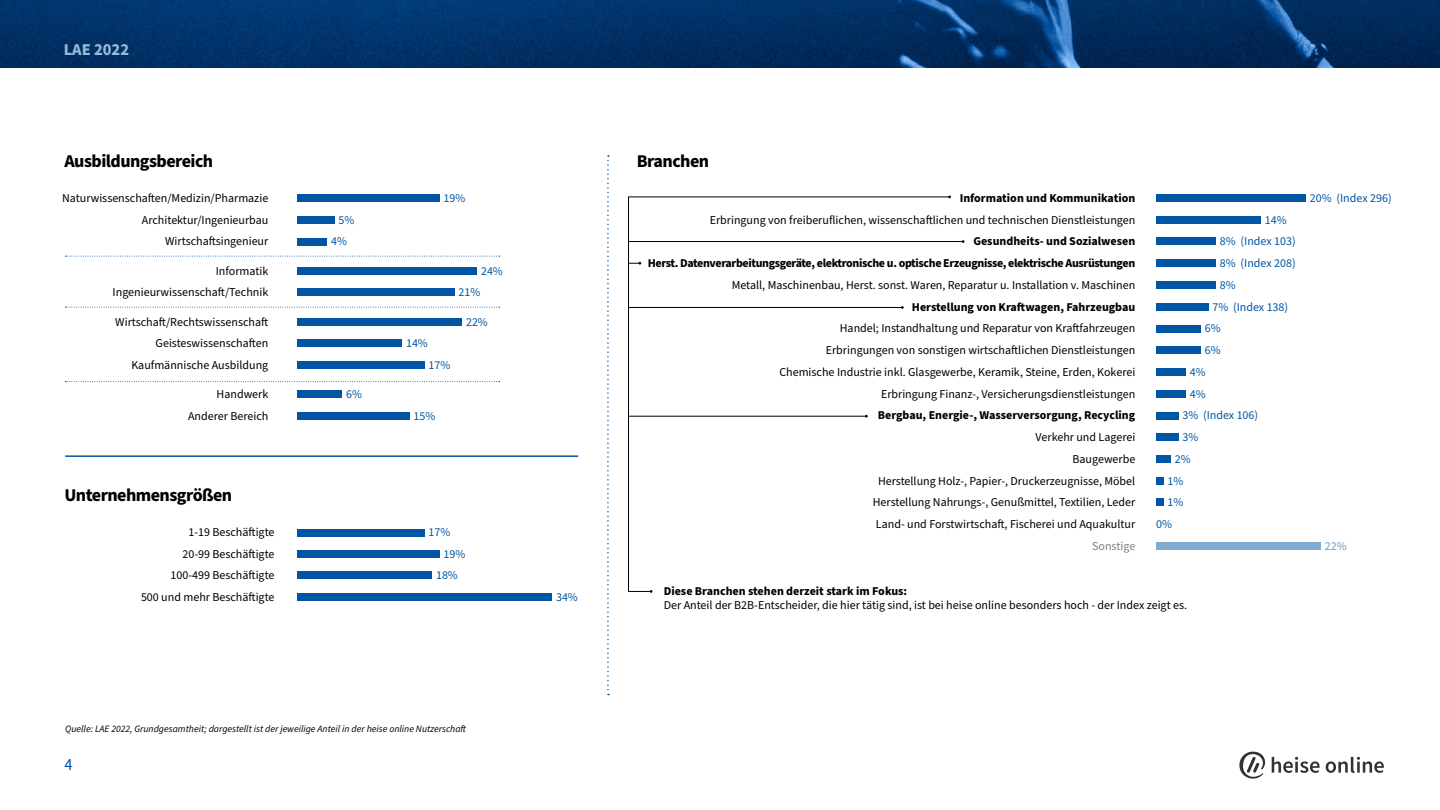
<style>
.page{position:relative;width:1440px;height:810px;background:#fff}
.page>*{position:absolute;margin:0;border:0;box-sizing:border-box;transform-origin:0 0}
.t1{font:700 18px "Source Sans Pro";letter-spacing:-.03em;color:#000}
.t2{font:700 16.5px "Source Sans Pro";color:#99bbdb}
.t3{font:16.5px "Source Sans Pro";color:#0056a4}
.t4{font:12px/21.8px "Source Sans Pro";color:#000;text-align:right}
.t5{font:700 12px "Source Sans Pro";letter-spacing:-.01em;color:#000}
.t6{font:12px/21.8px "Source Sans Pro";color:#0056a4}
.t7{font:700 12px/21.8px "Source Sans Pro";letter-spacing:-.03em;color:#000;text-align:right}
.t8{font:12px "Source Sans Pro";color:#808080}
.t9{font:12px "Source Sans Pro";color:#699bc9}
.t10{font:italic 9.75px "Source Sans Pro";color:#000}
</style>
<div class="page">
<svg style="left:1239px;top:752px;width:26px;height:27px"></svg>
<svg style="left:1272px;top:757px;width:48px;height:16px"></svg>
<svg style="left:1326px;top:757px;width:58px;height:16px"></svg>
<img style="left:0;top:0;width:1440px;height:68px">
<div style="left:297px;top:194px;width:143px;height:8px;background:#0056a4"></div>
<div style="left:1156px;top:412px;width:23px;height:7px;background:#0056a4"></div>
<div style="left:1156px;top:477px;width:8px;height:8px;background:#0056a4"></div>
<div style="left:1156px;top:499px;width:8px;height:7px;background:#0056a4"></div>
<div style="left:1156px;top:368px;width:30px;height:8px;background:#0056a4"></div>
<div style="left:1156px;top:238px;width:60px;height:7px;background:#0056a4"></div>
<div style="left:1156px;top:259px;width:60px;height:8px;background:#0056a4"></div>
<div style="left:1156px;top:303px;width:53px;height:7px;background:#0056a4"></div>
<div style="left:1156px;top:455px;width:15px;height:7px;background:#0056a4"></div>
<div style="left:1156px;top:325px;width:45px;height:7px;background:#0056a4"></div>
<div style="left:1156px;top:434px;width:23px;height:7px;background:#0056a4"></div>
<div style="left:1156px;top:194px;width:150px;height:8px;background:#0056a4"></div>
<div style="left:1156px;top:390px;width:30px;height:8px;background:#0056a4"></div>
<div style="left:1156px;top:216px;width:105px;height:8px;background:#0056a4"></div>
<div style="left:1156px;top:347px;width:45px;height:7px;background:#0056a4"></div>
<div style="left:1156px;top:281px;width:60px;height:8px;background:#0056a4"></div>
<div style="left:1156px;top:542px;width:165px;height:8px;background:#80abd2"></div>
<div style="left:297px;top:550px;width:143px;height:7px;background:#0056a4"></div>
<div style="left:297px;top:529px;width:128px;height:7px;background:#0056a4"></div>
<div style="left:297px;top:572px;width:135px;height:7px;background:#0056a4"></div>
<div style="left:297px;top:593px;width:255px;height:8px;background:#0056a4"></div>
<div style="left:297px;top:216px;width:38px;height:8px;background:#0056a4"></div>
<div style="left:297px;top:238px;width:30px;height:7px;background:#0056a4"></div>
<div style="left:297px;top:267px;width:180px;height:7px;background:#0056a4"></div>
<div style="left:297px;top:318px;width:165px;height:7px;background:#0056a4"></div>
<div style="left:297px;top:340px;width:105px;height:7px;background:#0056a4"></div>
<div style="left:297px;top:361px;width:128px;height:8px;background:#0056a4"></div>
<div style="left:297px;top:391px;width:45px;height:7px;background:#0056a4"></div>
<div style="left:297px;top:412px;width:113px;height:8px;background:#0056a4"></div>
<div style="left:297px;top:289px;width:158px;height:7px;background:#0056a4"></div>
<svg style="left:607px;top:155px;width:2px;height:540px"></svg>
<hr style="left:65px;top:455px;width:513px;height:2px;background:#0056a4">
<svg style="left:65px;top:256px;width:435px;height:1px"></svg>
<svg style="left:65px;top:381px;width:435px;height:1px"></svg>
<svg style="left:65px;top:307px;width:435px;height:1px"></svg>
<svg style="left:628px;top:197px;width:322px;height:395px"></svg>
<hr style="left:628px;top:241px;width:335px;height:1px;background:#000">
<hr style="left:628px;top:307px;width:274px;height:1px;background:#000">
<svg style="left:628px;top:262px;width:13px;height:3px"></svg>
<hr style="left:628px;top:416px;width:238px;height:1px;background:#000">
<h2 class="t2" style="left:64px;top:38px;width:67px">LAE 2022</h2>
<h1 class="t1" style="left:64px;top:149px;width:150px">Ausbildungsbereich</h1>
<p class="t4" style="left:62px;top:188px;width:208px">Naturwissenschaften/Medizin/Pharmazie<br>Architektur/Ingenieurbau<br>Wirtschaftsingenieur</p>
<p class="t4" style="left:113px;top:260px;width:157px">Informatik<br>Ingenieurwissenschaft/Technik</p>
<p class="t4" style="left:115px;top:311px;width:155px">Wirtschaft/Rechtswissenschaft<br>Geisteswissenschaften<br>Kaufmännische Ausbildung</p>
<p class="t4" style="left:188px;top:384px;width:82px">Handwerk<br>Anderer Bereich</p>
<h1 class="t1" style="left:64px;top:483px;width:169px">Unternehmensgrößen</h1>
<p class="t4" style="left:141px;top:521px;width:135px">1-19 Beschäftigte<br>20-99 Beschäftigte<br>100-499 Beschäftigte<br>500 und mehr Beschäftigte</p>
<p class="t6" style="left:331px;top:209px;width:25px;text-indent:8px">5%<br>4%</p>
<p class="t6" style="left:346px;top:384px;width:17px">6%</p>
<p class="t6" style="left:444px;top:188px;width:23px">19%</p>
<p class="t6" style="left:481px;top:260px;width:23px">24%</p>
<p class="t6" style="left:406px;top:333px;width:23px">14%</p>
<p class="t6" style="left:429px;top:355px;width:23px">17%</p>
<p class="t6" style="left:459px;top:282px;width:23px">21%</p>
<p class="t6" style="left:466px;top:311px;width:23px">22%</p>
<p class="t6" style="left:414px;top:406px;width:23px">15%</p>
<p class="t6" style="left:429px;top:521px;width:23px">17%</p>
<p class="t6" style="left:444px;top:543px;width:23px">19%</p>
<p class="t6" style="left:436px;top:565px;width:23px">18%</p>
<p class="t10" style="left:65px;top:723px;width:403px">Quelle: LAE 2022, Grundgesamtheit; dargestellt ist der jeweilige Anteil in der heise online Nutzerschaft</p>
<h2 class="t3" style="left:64px;top:754px;width:10px">4</h2>
<p class="t6" style="left:556px;top:587px;width:23px">34%</p>
<h1 class="t1" style="left:637px;top:149px;width:74px">Branchen</h1>
<p class="t5" style="left:960px;top:190px;width:177px">Information und Kommunikation</p>
<p class="t4" style="left:710px;top:209px;width:427px">Erbringung von freiberuflichen, wissenschaftlichen und technischen Dienstleistungen</p>
<p class="t7" style="left:648px;top:231px;width:489px">Gesundheits- und Sozialwesen<br>Herst. Datenverarbeitungsgeräte, elektronische u. optische Erzeugnisse, elektrische Ausrüstungen</p>
<p class="t4" style="left:732px;top:275px;width:405px">Metall, Maschinenbau, Herst. sonst. Waren, Reparatur u. Installation v. Maschinen</p>
<p class="t5" style="left:912px;top:299px;width:225px">Herstellung von Kraftwagen, Fahrzeugbau</p>
<p class="t4" style="left:779px;top:318px;width:357px">Handel; Instandhaltung und Reparatur von Kraftfahrzeugen Erbringungen von sonstigen wirtschaftlichen Dienstleistungen Chemische Industrie inkl. Glasgewerbe, Keramik, Steine, Erden, Kokerei Erbringung Finanz-, Versicherungsdienstleistungen</p>
<p class="t5" style="left:878px;top:407px;width:259px">Bergbau, Energie-, Wasserversorgung, Recycling</p>
<p class="t4" style="left:873px;top:427px;width:264px">Verkehr und Lagerei<br>Baugewerbe<br>Herstellung Holz-, Papier-, Druckerzeugnisse, Möbel Herstellung Nahrungs-, Genußmittel, Textilien, Leder Land- und Forstwirtschaft, Fischerei und Aquakultur</p>
<p class="t8" style="left:1092px;top:538px;width:45px">Sonstige</p>
<p class="t6" style="left:1265px;top:209px;width:23px">14%</p>
<p class="t6" style="left:1220px;top:231px;width:77px">8% (Index 103)</p>
<p class="t6" style="left:1220px;top:253px;width:77px">8% (Index 208)</p>
<p class="t6" style="left:1220px;top:275px;width:17px">8%</p>
<p class="t6" style="left:1212px;top:296px;width:77px">7% (Index 138)</p>
<p class="t6" style="left:1205px;top:318px;width:17px">6%</p>
<p class="t6" style="left:1205px;top:340px;width:17px">6%</p>
<p class="t6" style="left:1190px;top:361px;width:17px">4%</p>
<p class="t6" style="left:1190px;top:383px;width:17px">4%</p>
<p class="t6" style="left:1182px;top:405px;width:77px">3% (Index 106)</p>
<p class="t6" style="left:1182px;top:427px;width:17px">3%</p>
<p class="t6" style="left:1175px;top:448px;width:17px">2%</p>
<p class="t6" style="left:1167px;top:470px;width:17px">1%</p>
<p class="t6" style="left:1167px;top:492px;width:17px">1%</p>
<p class="t6" style="left:1156px;top:514px;width:17px">0%</p>
<p class="t5" style="left:664px;top:583px;width:245px">Diese Branchen stehen derzeit stark im Fokus:</p>
<p class="t4" style="left:664px;top:595px;width:525px">Der Anteil der B2B-Entscheider, die hier tätig sind, ist bei heise online besonders hoch - der Index zeigt es.</p>
<p class="t6" style="left:1310px;top:188px;width:83px">20% (Index 296)</p>
<p class="t9" style="left:1325px;top:538px;width:23px">22%</p>
</div>
